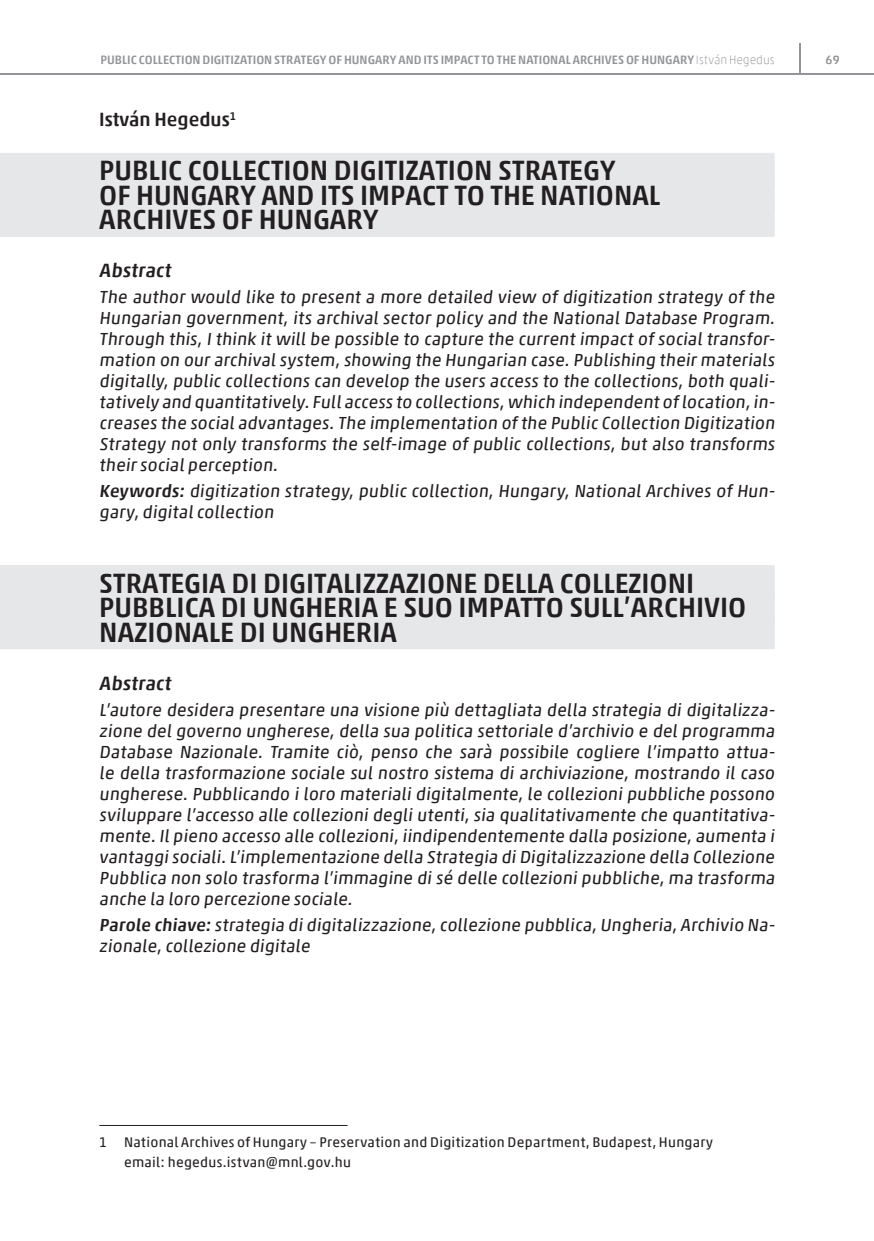
<style>
.page{position:relative;width:874px;height:1241px;background:#fff}
.page>*{position:absolute;margin:0;border:0;box-sizing:border-box;transform-origin:0 0}
.Naslov_SLO{font:500 28px "Akko Std";color:#231f20}
.Naslov_SLO_2{font:500 28px "Akko Std";color:#231f20}
.Naslov_povzetek{font:500 19.25px "Akko Std";color:#231f20}
.Avtor_clanka{font:500 19.25px "Akko Std";color:#231f20}
.Povzetek_EN{font:17.5px/21px "Akko Pro";letter-spacing:.02em;color:#231f20;text-align:justify}
.Footnote{font:14px "Akko Pro";letter-spacing:.02em;color:#231f20}
.t1{font:500 12.25px "Akko Std";color:#939598}
.s1{font-weight:100}
.s2{font-family:"Akko Std";font-weight:500}
</style>
<div class="page">
<div style="left:0;top:153px;width:774px;height:35px;background:#e6e7e9"></div>
<div style="left:0;top:177px;width:774px;height:35px;background:#e6e7e9"></div>
<div style="left:0;top:202px;width:774px;height:35px;background:#e6e7e9"></div>
<div style="left:0;top:565px;width:774px;height:35px;background:#e6e7e9"></div>
<div style="left:0;top:589px;width:774px;height:35px;background:#e6e7e9"></div>
<div style="left:0;top:614px;width:774px;height:35px;background:#e6e7e9"></div>
<hr style="left:99px;top:1124px;width:248px;height:1px;background:#231f20">
<hr style="left:0;top:74px;width:873px;height:1px;background:#939598">
<hr style="left:799px;top:43px;width:1px;height:32px;background:#939598">
<p class="t1" style="left:100px;top:52px;width:675px">PUBLIC COLLECTION DIGITIZATION STRATEGY OF HUNGARY AND ITS IMPACT TO THE NATIONAL ARCHIVES OF HUNGARY <span class="s1">István Hegedus</span></p>
<p class="t1" style="left:825px;top:52px;width:16px">69</p>
<p class="Avtor_clanka" style="left:99px;top:108px;width:138px">István Hegedus<sup>1</sup></p>
<p class="Naslov_SLO" style="left:99px;top:154px;width:517px">PUBLIC COLLECTION DIGITIZATION STRATEGY</p>
<p class="Naslov_SLO" style="left:99px;top:178px;width:562px">OF HUNGARY AND ITS IMPACT TO THE NATIONAL</p>
<p class="Naslov_SLO" style="left:99px;top:203px;width:280px">ARCHIVES OF HUNGARY</p>
<p class="Naslov_povzetek" style="left:99px;top:259px;width:76px">Abstract</p>
<p class="Povzetek_EN" style="left:99px;top:286px;width:679px">The author would like to present a more detailed view of digitization strategy of the Hungarian government, its archival sector policy and the National Database Program.<br>Through this, I think it will be possible to capture the current impact of social transfor&shy;mation on our archival system, showing the Hungarian case. Publishing their materials digitally, public collections can develop the users access to the collections, both quali&shy;tatively and quantitatively.Full access to collections,which independent of location,in&shy;creases the social advantages. The implementation of the Public Collection Digitization Strategy not only transforms the self-image of public collections, but also transforms their social perception.</p>
<p class="Povzetek_EN" style="left:99px;top:480px;width:679px"><span class="s2">Keywords:</span> digitization strategy, public collection, Hungary, National Archives of Hun&shy;gary,digital collection</p>
<p class="Naslov_SLO_2" style="left:99px;top:566px;width:596px">STRATEGIA DI DIGITALIZZAZIONE DELLA COLLEZIONI</p>
<p class="Naslov_SLO" style="left:99px;top:590px;width:648px">PUBBLICA DI UNGHERIA E SUO IMPATTO SULL’ARCHIVIO</p>
<p class="Naslov_SLO" style="left:99px;top:615px;width:299px">NAZIONALE DI UNGHERIA</p>
<p class="Naslov_povzetek" style="left:99px;top:671px;width:76px">Abstract</p>
<p class="Povzetek_EN" style="left:99px;top:698px;width:679px">L’autore desidera presentare una visione più dettagliata della strategia di digitalizza&shy;zione del governo ungherese, della sua politica settoriale d’archivio e del programma Database Nazionale. Tramite ciò, penso che sarà possibile cogliere l’impatto attua&shy;le della trasformazione sociale sul nostro sistema di archiviazione, mostrando il caso ungherese. Pubblicando i loro materiali digitalmente, le collezioni pubbliche possono sviluppare l’accesso alle collezioni degli utenti, sia qualitativamente che quantitativa&shy;mente. Il pieno accesso alle collezioni, iindipendentemente dalla posizione, aumenta i vantaggisociali.L’implementazione della Strategia diDigitalizzazione della Collezione Pubblica non solo trasforma l’immagine di sé delle collezioni pubbliche, ma trasforma anche la loro percezione sociale.</p>
<p class="Povzetek_EN" style="left:99px;top:913px;width:679px"><span class="s2">Parole chiave:</span> strategia didigitalizzazione,collezione pubblica,Ungheria,Archivio Na&shy;zionale,collezione digitale</p>
<p class="Footnote" style="left:99px;top:1133px;width:615px">1 National Archives of Hungary – Preservation and Digitization Department, Budapest, Hungary</p>
<p class="Footnote" style="left:124px;top:1152px;width:228px">email: hegedus.istvan@mnl.gov.hu</p>
</div>
